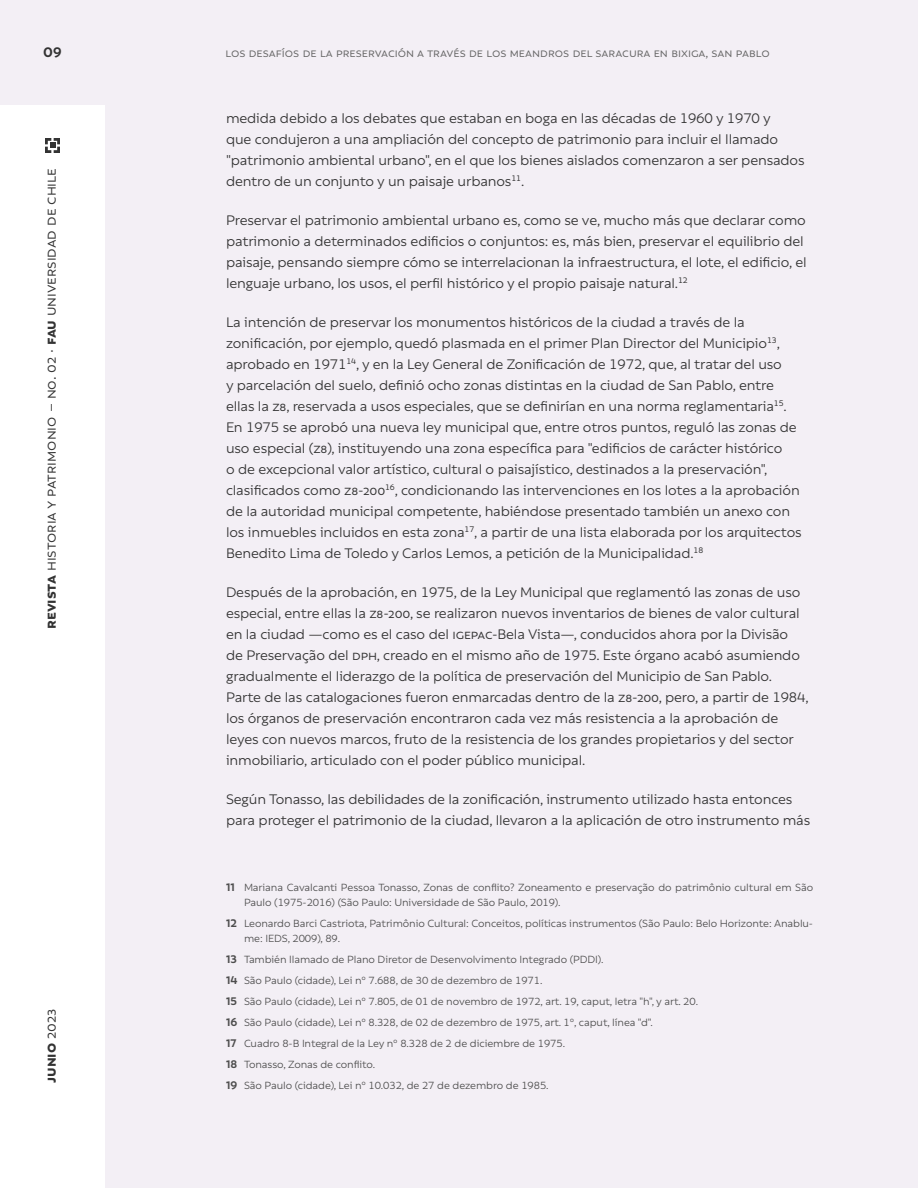
<style>
.page{position:relative;width:918px;height:1188px;background:#f3eff5}
.page>*{position:absolute;margin:0;border:0;box-sizing:border-box;transform-origin:0 0}
.t1{font:16.5px "Rebrand Txt";color:#333}
.t2{font:700 16.5px "Rebrand Txt";color:#333}
.t3{font:15px/21px "Rebrand Txt";letter-spacing:-.01em;color:#333}
.t4{font:700 15px "Rebrand Txt";color:#333}
.t5{font:13.5px "Rebrand Txt";color:#666}
.t6{font:11.25px/15px "Rebrand Txt";letter-spacing:-.005em;color:#4d4d4d}
.s1{font-weight:700}
.s2{font-weight:400}
.s3{font-weight:700;font-size:12px}
</style>
<div class="page">
<div style="left:0;top:105px;width:105px;height:1083px;background:#fff"></div>
<svg style="left:45px;top:138px;width:15px;height:15px"></svg>
<p class="t4" style="left:43px;top:43px;width:20px">09</p>
<p class="t5" style="left:225px;top:45px;width:546px">Los desafíos de la preservación a través de los meandros del Saracura en Bixiga, San Pablo</p>
<p class="t1" style="left:42px;top:629px;width:463px;rotate:-90deg"><span class="s1">revista</span> historia y patrimonio – no. 02 · <span class="s1">fau</span> universidad de chile</p>
<p class="t2" style="left:41px;top:1083px;width:76px;rotate:-90deg">junio <span class="s2">2023</span></p>
<p class="t3" style="left:226px;top:108px;width:580px">medida debido a los debates que estaban en boga en las décadas de 1960 y 1970 y<br>que condujeron a una ampliación del concepto de patrimonio para incluir el llamado "patrimonio ambiental urbano", en el que los bienes aislados comenzaron a ser pensados dentro de un conjunto y un paisaje urbanos<sup>11</sup>.</p>
<p class="t3" style="left:226px;top:210px;width:582px">Preservar el patrimonio ambiental urbano es, como se ve, mucho más que declarar como patrimonio a determinados edificios o conjuntos: es, más bien, preservar el equilibrio del paisaje, pensando siempre cómo se interrelacionan la infraestructura, el lote, el edificio, el lenguaje urbano, los usos, el perfil histórico y el propio paisaje natural.<sup>12</sup></p>
<p class="t3" style="left:226px;top:312px;width:577px">La intención de preservar los monumentos históricos de la ciudad a través de la zonificación, por ejemplo, quedó plasmada en el primer Plan Director del Municipio<sup>13</sup>, aprobado en 1971<sup>14</sup>, y en la Ley General de Zonificación de 1972, que, al tratar del uso<br>y parcelación del suelo, definió ocho zonas distintas en la ciudad de San Pablo, entre ellas la Z8, reservada a usos especiales, que se definirían en una norma reglamentaria<sup>15</sup>.<br>En 1975 se aprobó una nueva ley municipal que, entre otros puntos, reguló las zonas de uso especial (Z8), instituyendo una zona específica para "edificios de carácter histórico<br>o de excepcional valor artístico, cultural o paisajístico, destinados a la preservación", clasificados como Z8-200<sup>16</sup>, condicionando las intervenciones en los lotes a la aprobación de la autoridad municipal competente, habiéndose presentado también un anexo con los inmuebles incluidos en esta zona<sup>17</sup>, a partir de una lista elaborada por los arquitectos Benedito Lima de Toledo y Carlos Lemos, a petición de la Municipalidad.<sup>18</sup></p>
<p class="t3" style="left:226px;top:582px;width:584px">Después de la aprobación, en 1975, de la Ley Municipal que reglamentó las zonas de uso especial, entre ellas la Z8-200, se realizaron nuevos inventarios de bienes de valor cultural en la ciudad —como es el caso del IGEPAC-Bela Vista—, conducidos ahora por la Divisão de Preservação del DPH, creado en el mismo año de 1975. Este órgano acabó asumiendo gradualmente el liderazgo de la política de preservación del Municipio de San Pablo.<br>Parte de las catalogaciones fueron enmarcadas dentro de la Z8-200, pero, a partir de 1984, los órganos de preservación encontraron cada vez más resistencia a la aprobación de leyes con nuevos marcos, fruto de la resistencia de los grandes propietarios y del sector inmobiliario, articulado con el poder público municipal.</p>
<p class="t3" style="left:226px;top:789px;width:586px">Según Tonasso, las debilidades de la zonificación, instrumento utilizado hasta entonces para proteger el patrimonio de la ciudad, llevaron a la aplicación de otro instrumento más</p>
<p class="t6" style="left:244px;top:880px;width:571px;text-indent:-18px"><span class="s3">11</span> Mariana Cavalcanti Pessoa Tonasso, Zonas de conflito? Zoneamento e preservação do patrimônio cultural em São<br>Paulo (1975-2016) (São Paulo: Universidade de São Paulo, 2019).</p>
<p class="t6" style="left:244px;top:916px;width:571px;text-indent:-18px"><span class="s3">12</span> Leonardo Barci Castriota, Patrimônio Cultural: Conceitos, políticas instrumentos (São Paulo: Belo Horizonte: Anablu&shy;me: IEDS, 2009), 89.</p>
<p class="t6" style="left:226px;top:952px;width:379px"><span class="s3">13</span> También llamado de Plano Diretor de Desenvolvimento Integrado (PDDI).</p>
<p class="t6" style="left:226px;top:973px;width:318px"><span class="s3">14</span> São Paulo (cidade), Lei nº 7.688, de 30 de dezembro de 1971.</p>
<p class="t6" style="left:226px;top:994px;width:474px"><span class="s3">15</span> São Paulo (cidade), Lei nº 7.805, de 01 de novembro de 1972, art. 19, caput, letra "h", y art. 20.</p>
<p class="t6" style="left:226px;top:1015px;width:428px"><span class="s3">16</span> São Paulo (cidade), Lei nº 8.328, de 02 de dezembro de 1975, art. 1º, caput, línea "d".</p>
<p class="t6" style="left:226px;top:1036px;width:341px"><span class="s3">17</span> Cuadro 8-B Integral de la Ley nº 8.328 de 2 de diciembre de 1975.</p>
<p class="t6" style="left:226px;top:1057px;width:151px"><span class="s3">18</span> Tonasso, Zonas de conflito.</p>
<p class="t6" style="left:226px;top:1078px;width:324px"><span class="s3">19</span> São Paulo (cidade), Lei nº 10.032, de 27 de dezembro de 1985.</p>
</div>
